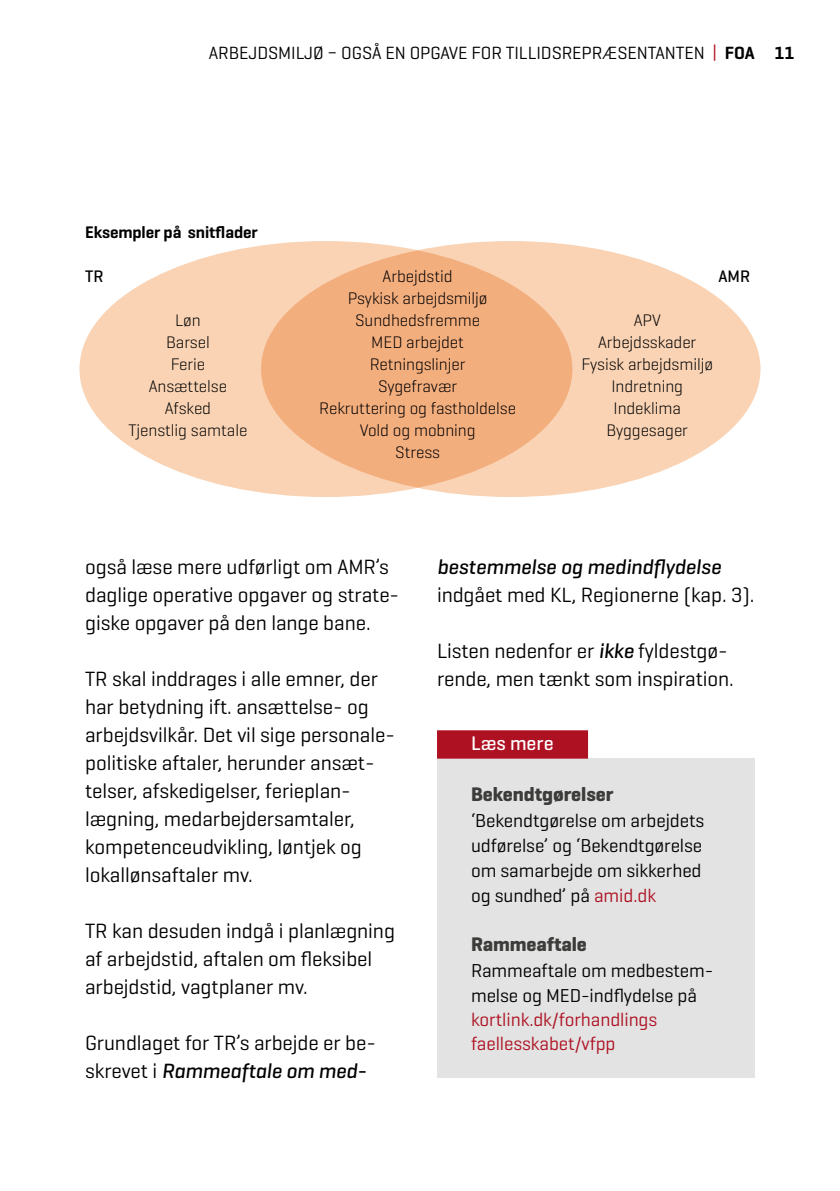
<style>
.page{position:relative;width:840px;height:1191px;background:#fff}
.page>*{position:absolute;margin:0;border:0;box-sizing:border-box;transform-origin:0 0}
.t1{font:21px/28px "Geogrotesque";letter-spacing:-.005em;color:#000}
.t2{font:italic 500 21px "Geogrotesque";color:#000}
.t3{font:700 20px "Geogrotesque";letter-spacing:-.005em;color:#3c3c3b}
.t4{font:500 20px "Geogrotesque";color:#fff}
.t5{font:19px/25px "Geogrotesque";letter-spacing:-.005em;color:#000}
.t6{font:19px/24px "Geogrotesque";letter-spacing:-.005em;color:#ae1122}
.t7{font:18px "Geogrotesque";letter-spacing:-.005em;color:#000}
.t8{font:300 17px/22px "Geogrotesque";letter-spacing:-.005em;color:#000;text-align:center}
.t9{font:600 17px "Geogrotesque";letter-spacing:-.005em;color:#000}
.t10{font:500 17px "Geogrotesque";color:#000}
.s1{color:#ae1122}
.s2{font-weight:600}
.s3{font-weight:500;font-style:italic}
</style>
<div class="page">
<div style="left:79px;top:241px;width:493px;height:256px;background:#f9d3b4;border-radius:50%"></div>
<div style="left:437px;top:758px;width:317px;height:320px;background:#e3e3e3"></div>
<div style="left:437px;top:730px;width:150px;height:28px;background:#ae1122"></div>
<svg style="left:261px;top:241px;width:499px;height:256px;background:#f5bf97"></svg>
<p class="t7" style="left:209px;top:42px;width:587px">ARBEJDSMILJØ – OGSÅ EN OPGAVE FOR TILLIDSREPRÆSENTANTEN <span class="s1">|</span> <span class="s2">FOA 11</span></p>
<p class="t9" style="left:85px;top:221px;width:174px">Eksempler på snitflader</p>
<p class="t10" style="left:85px;top:265px;width:20px">TR</p>
<p class="t8" style="left:128px;top:308px;width:120px">Løn<br>Barsel<br>Ferie<br>Ansættelse<br>Afsked<br>Tjenstlig samtale</p>
<p class="t8" style="left:319px;top:264px;width:198px">Arbejdstid<br>Psykisk arbejdsmiljø<br>Sundhedsfremme<br>MED arbejdet<br>Retningslinjer<br>Sygefravær<br>Rekruttering og fastholdelse<br>Vold og mobning<br>Stress</p>
<p class="t10" style="left:718px;top:265px;width:33px">AMR</p>
<p class="t8" style="left:581px;top:308px;width:133px">APV<br>Arbejdsskader<br>Fysisk arbejdsmiljø<br>Indretning<br>Indeklima<br>Byggesager</p>
<p class="t1" style="left:85px;top:552px;width:315px">også læse mere udførligt om AMR’s daglige operative opgaver og strate&shy;giske opgaver på den lange bane.</p>
<p class="t1" style="left:85px;top:664px;width:311px">TR skal inddrages i alle emner, der har betydning ift. ansættelse- og arbejdsvilkår. Det vil sige personale&shy;politiske aftaler, herunder ansæt&shy;telser, afskedigelser, ferieplan&shy;lægning, medarbejdersamtaler, kompetenceudvikling, løntjek og lokallønsaftaler mv.</p>
<p class="t1" style="left:85px;top:916px;width:311px">TR kan desuden indgå i planlægning af arbejdstid, aftalen om fleksibel arbejdstid, vagtplaner mv.</p>
<p class="t1" style="left:85px;top:1028px;width:292px">Grundlaget for TR’s arbejde er be&shy;skrevet i <span class="s3">Rammeaftale om med-</span></p>
<p class="t2" style="left:437px;top:553px;width:285px">bestemmelse og medindflydelse</p>
<p class="t1" style="left:437px;top:580px;width:319px">indgået med KL, Regionerne (kap. 3).</p>
<p class="t1" style="left:437px;top:636px;width:298px">Listen nedenfor er <span class="s3">ikke</span> fyldestgø&shy;rende, men tænkt som inspiration.</p>
<p class="t4" style="left:471px;top:731px;width:84px">Læs mere</p>
<p class="t3" style="left:471px;top:782px;width:144px">Bekendtgørelser</p>
<p class="t5" style="left:471px;top:807px;width:234px">‘Bekendtgørelse om arbejdets udførelse’ og ‘Bekendtgørelse om samarbejde om sikkerhed og sundhed’ på <span class="s1">amid.dk</span></p>
<p class="t3" style="left:471px;top:932px;width:117px">Rammeaftale</p>
<p class="t5" style="left:471px;top:957px;width:244px">Rammeaftale om medbestem&shy;melse og MED-indflydelse på</p>
<p class="t6" style="left:471px;top:1006px;width:188px">kortlink.dk/forhandlings faellesskabet/vfpp</p>
</div>
